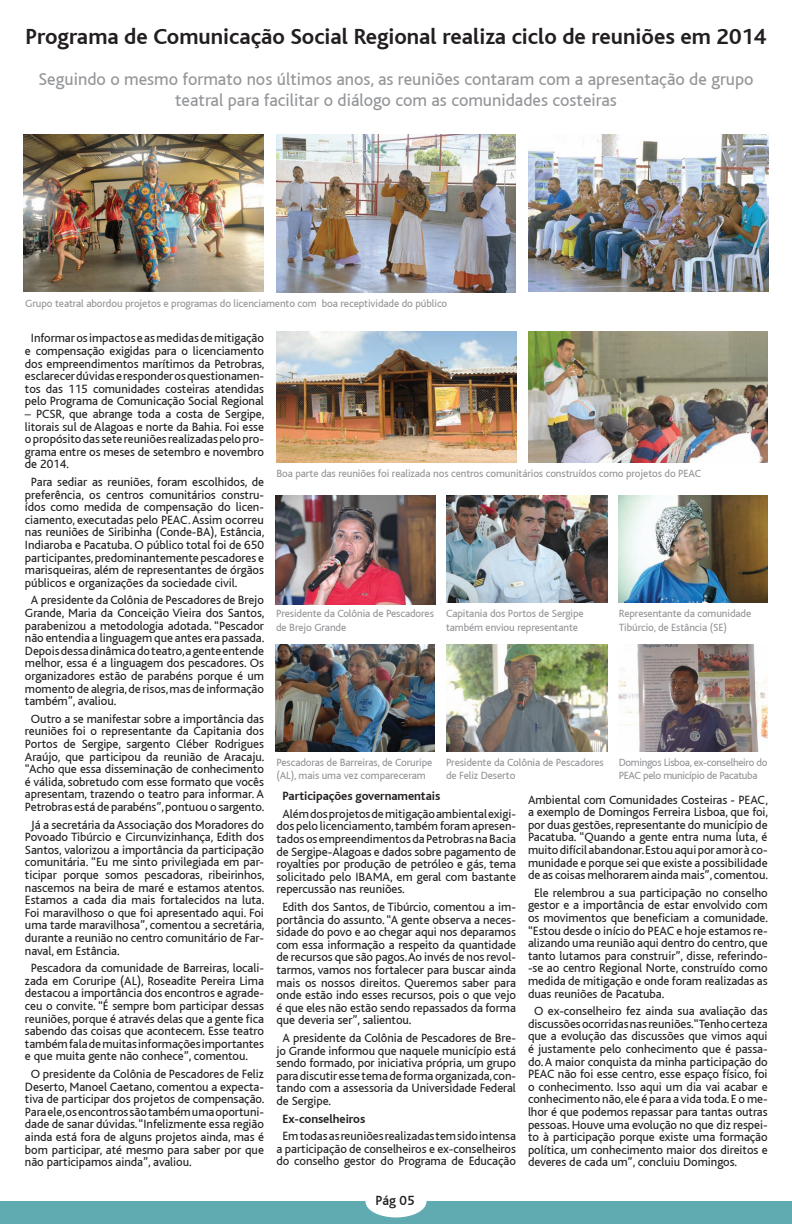
<style>
.page{position:relative;width:792px;height:1224px;background:#fff}
.page>*{position:absolute;margin:0;border:0;box-sizing:border-box;transform-origin:0 0}
.t1{font:700 23px "Bliss";color:#231f20}
.t2{font:18px/21.6px "Bliss";color:#939598;text-align:center}
.t3{font:500 14px "Bliss";color:#231f20}
.t4{font:12.6px/12.6px "Bliss";letter-spacing:-.005em;color:#231f20;text-align:justify}
.t5{font:700 12.6px "Bliss";letter-spacing:-.005em;color:#231f20}
.t6{font:11px/13.2px "Bliss";letter-spacing:-.01em;color:#939598}
.t7{font:11px/13.2px "Bliss";letter-spacing:-.03em;color:#939598}
</style>
<div class="page">
<img style="left:446px;top:644px;width:162px;height:107px">
<img style="left:276px;top:644px;width:159px;height:107px">
<img style="left:446px;top:495px;width:162px;height:108px">
<img style="left:619px;top:644px;width:149px;height:107px">
<img style="left:619px;top:495px;width:149px;height:108px">
<img style="left:277px;top:332px;width:240px;height:130px">
<img style="left:276px;top:495px;width:159px;height:109px">
<img style="left:528px;top:332px;width:240px;height:130px">
<img style="left:24px;top:134px;width:240px;height:158px">
<img style="left:276px;top:134px;width:240px;height:158px">
<img style="left:528px;top:134px;width:240px;height:158px">
<div style="left:0;top:1202px;width:792px;height:22px;background:#5fabb1"></div>
<div style="left:366px;top:1186px;width:60px;height:31px;background:#fff;border-radius:50%"></div>
<h1 class="t1" style="left:26px;top:24px;width:742px">Programa de Comunicação Social Regional realiza ciclo de reuniões em 2014</h1>
<h2 class="t2" style="left:39px;top:68px;width:717px">Seguindo o mesmo formato nos últimos anos, as reuniões contaram com a apresentação de grupo teatral para facilitar o diálogo com as comunidades costeiras</h2>
<p class="t6" style="left:25px;top:297px;width:424px">Grupo teatral abordou projetos e programas do licenciamento com boa receptividade do público</p>
<p class="t4" style="left:25px;top:332px;width:241px;text-align:center">Informar os impactos e as medidas de mitigação e compensação exigidas para o licenciamento dos empreendimentos marítimos da Petrobras, esclarecer dúvidas e responder os questionamen&shy;tos das 115 comunidades costeiras atendidas pelo Programa de Comunicação Social Regional</p>
<p class="t4" style="left:25px;top:408px;width:241px">– PCSR, que abrange toda a costa de Sergipe, litorais sul de Alagoas e norte da Bahia. Foi esse o propósito das sete reuniões realizadas pelo pro&shy;grama entre os meses de setembro e novembro de 2014.</p>
<p class="t4" style="left:25px;top:476px;width:241px;text-indent:6px">Para sediar as reuniões, foram escolhidos, de preferência, os centros comunitários constru&shy;ídos como medida de compensação do licen&shy;ciamento, executadas pelo PEAC. Assim ocorreu nas reuniões de Siribinha (Conde-BA), Estância, Indiaroba e Pacatuba. O público total foi de 650 participantes, predominantemente pescadores e marisqueiras, além de representantes de órgãos públicos e organizações da sociedade civil.</p>
<p class="t4" style="left:25px;top:594px;width:241px;text-indent:6px">A presidente da Colônia de Pescadores de Brejo Grande, Maria da Conceição Vieira dos Santos, parabenizou a metodologia adotada. “Pescador não entendia a linguagem que antes era passada.<br>Depois dessa dinâmica do teatro, a gente entende melhor, essa é a linguagem dos pescadores. Os organizadores estão de parabéns porque é um momento de alegria, de risos, mas de informação também”, avaliou.</p>
<p class="t4" style="left:25px;top:713px;width:241px;text-align:center">Outro a se manifestar sobre a importância das reuniões foi o representante da Capitania dos Portos de Sergipe, sargento Cléber Rodrigues Araújo, que participou da reunião de Aracaju. “Acho que essa disseminação de conhecimento é válida, sobretudo com esse formato que vocês apresentam, trazendo o teatro para informar. A Petrobras está de parabéns”, pontuou o sargento.</p>
<p class="t4" style="left:25px;top:818px;width:241px;text-indent:6px">Já a secretária da Associação dos Moradores do Povoado Tibúrcio e Circunvizinhança, Edith dos Santos, valorizou a importância da participação comunitária. “Eu me sinto privilegiada em par&shy;ticipar porque somos pescadoras, ribeirinhos, nascemos na beira de maré e estamos atentos.<br>Estamos a cada dia mais fortalecidos na luta.<br>Foi maravilhoso o que foi apresentado aqui. Foi uma tarde maravilhosa”, comentou a secretária, durante a reunião no centro comunitário de Far&shy;naval, em Estância.</p>
<p class="t4" style="left:25px;top:962px;width:241px;text-indent:6px">Pescadora da comunidade de Barreiras, locali&shy;zada em Coruripe (AL), Roseadite Pereira Lima destacou a importância dos encontros e agrade&shy;ceu o convite. “É sempre bom participar dessas reuniões, porque é através delas que a gente fica sabendo das coisas que acontecem. Esse teatro também fala de muitas informações importantes e que muita gente não conhece”, comentou.</p>
<p class="t4" style="left:25px;top:1068px;width:241px;text-indent:6px">O presidente da Colônia de Pescadores de Feliz Deserto, Manoel Caetano, comentou a expecta&shy;tiva de participar dos projetos de compensação.<br>Para ele, os encontros são também uma oportuni&shy;dade de sanar dúvidas. “Infelizmente essa região ainda está fora de alguns projetos ainda, mas é bom participar, até mesmo para saber por que não participamos ainda”, avaliou.</p>
<p class="t6" style="left:276px;top:467px;width:426px">Boa parte das reuniões foi realizada nos centros comunitários construídos como projetos do PEAC</p>
<p class="t6" style="left:276px;top:607px;width:159px">Presidente da Colônia de Pescadores de Brejo Grande</p>
<p class="t6" style="left:446px;top:607px;width:139px">Capitania dos Portos de Sergipe também enviou representante</p>
<p class="t6" style="left:619px;top:607px;width:134px">Representante da comunidade<br>Tibúrcio, de Estância (SE)</p>
<p class="t6" style="left:276px;top:756px;width:158px">Pescadoras de Barreiras, de Coruripe (AL), mais uma vez compareceram</p>
<p class="t6" style="left:446px;top:756px;width:159px">Presidente da Colônia de Pescadores de Feliz Deserto</p>
<p class="t7" style="left:619px;top:756px;width:150px">Domingos Lisboa, ex-conselheiro do<br>PEAC pelo município de Pacatuba</p>
<p class="t5" style="left:282px;top:790px;width:159px">Participações governamentais</p>
<p class="t4" style="left:276px;top:808px;width:241px;text-indent:6px">Além dos projetos de mitigação ambiental exigi&shy;dos pelo licenciamento, também foram apresen&shy;tados os empreendimentos da Petrobras na Bacia de Sergipe-Alagoas e dados sobre pagamento de royalties por produção de petróleo e gás, tema solicitado pelo IBAMA, em geral com bastante repercussão nas reuniões.</p>
<p class="t4" style="left:276px;top:901px;width:241px;text-indent:6px">Edith dos Santos, de Tibúrcio, comentou a im&shy;portância do assunto. “A gente observa a neces&shy;sidade do povo e ao chegar aqui nos deparamos com essa informação a respeito da quantidade de recursos que são pagos. Ao invés de nos revol&shy;tarmos, vamos nos fortalecer para buscar ainda mais os nossos direitos. Queremos saber para onde estão indo esses recursos, pois o que vejo é que eles não estão sendo repassados da forma que deveria ser”, salientou.</p>
<p class="t4" style="left:276px;top:1032px;width:241px;text-indent:6px">A presidente da Colônia de Pescadores de Bre&shy;jo Grande informou que naquele município está sendo formado, por iniciativa própria, um grupo para discutir esse tema de forma organizada, con&shy;tando com a assessoria da Universidade Federal de Sergipe.</p>
<p class="t5" style="left:282px;top:1112px;width:84px">Ex-conselheiros</p>
<p class="t4" style="left:276px;top:1130px;width:241px;text-align:center">Em todas as reuniões realizadas tem sido intensa a participação de conselheiros e ex-conselheiros do conselho gestor do Programa de Educação</p>
<p class="t3" style="left:376px;top:1193px;width:40px">Pág 05</p>
<p class="t4" style="left:528px;top:793px;width:242px">Ambiental com Comunidades Costeiras - PEAC, a exemplo de Domingos Ferreira Lisboa, que foi, por duas gestões, representante do município de Pacatuba. “Quando a gente entra numa luta, é muito difícil abandonar. Estou aqui por amor à co&shy;munidade e porque sei que existe a possibilidade de as coisas melhorarem ainda mais”, comentou.</p>
<p class="t4" style="left:528px;top:887px;width:242px;text-indent:6px">Ele relembrou a sua participação no conselho gestor e a importância de estar envolvido com os movimentos que beneficiam a comunidade. “Estou desde o início do PEAC e hoje estamos re&shy;alizando uma reunião aqui dentro do centro, que tanto lutamos para construir”, disse, referindo--se ao centro Regional Norte, construído como medida de mitigação e onde foram realizadas as duas reuniões de Pacatuba.</p>
<p class="t4" style="left:528px;top:1005px;width:241px;text-indent:6px">O ex-conselheiro fez ainda sua avaliação das discussões ocorridas nas reuniões. “Tenho certeza que a evolução das discussões que vimos aqui é justamente pelo conhecimento que é passa&shy;do. A maior conquista da minha participação do PEAC não foi esse centro, esse espaço físico, foi o conhecimento. Isso aqui um dia vai acabar e conhecimento não, ele é para a vida toda. E o me&shy;lhor é que podemos repassar para tantas outras pessoas. Houve uma evolução no que diz respei&shy;to à participação porque existe uma formação política, um conhecimento maior dos direitos e deveres de cada um”, concluiu Domingos.</p>
</div>
